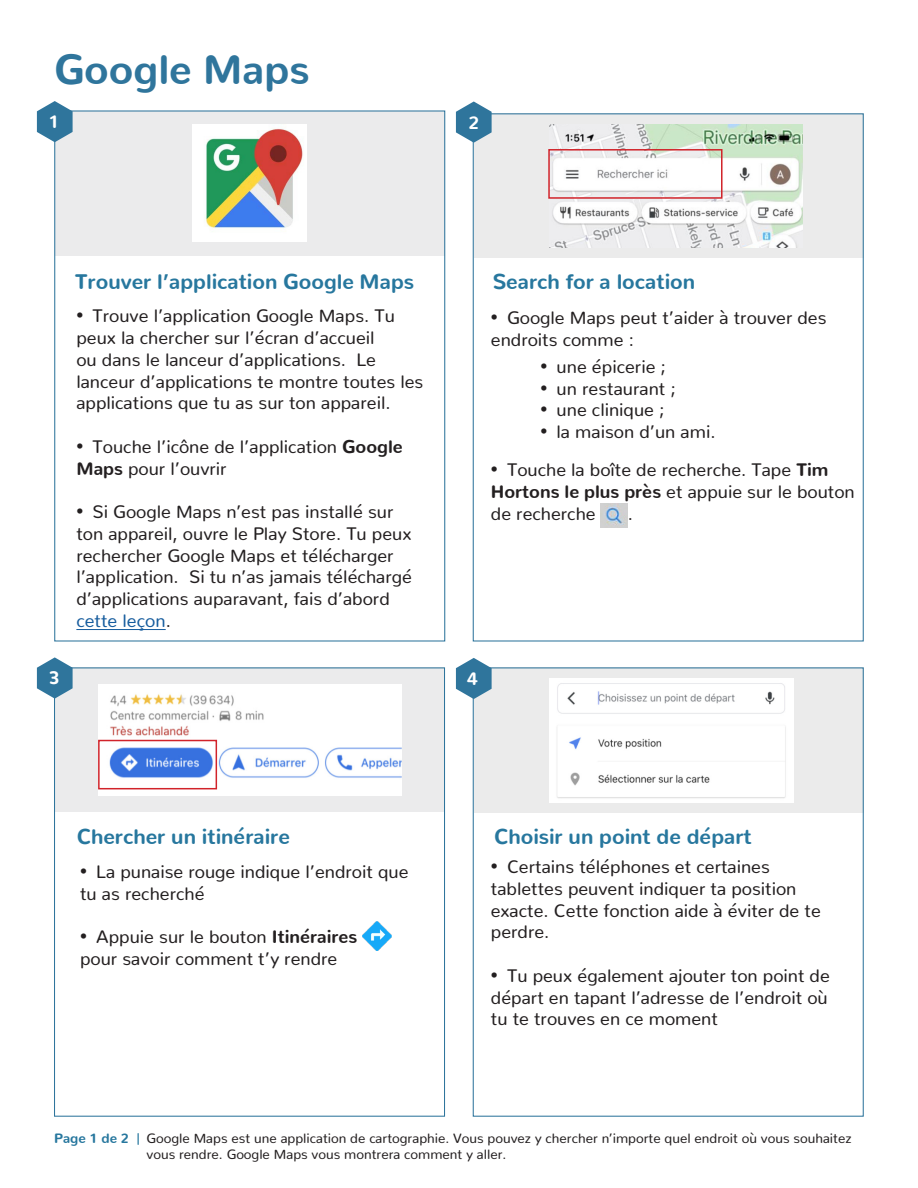
<style>
.page{position:relative;width:918px;height:1188px;background:#fff}
.page>*{position:absolute;margin:0;border:0;box-sizing:border-box;transform-origin:0 0}
.Title_-_Subheader{font:800 41.1px "Nunito";color:#2f759c}
.Body_Header_-_Final{font:800 21px "Nunito";color:#27779e}
.t1{font:18px/21.8px "Nunito";color:#231f20}
.Numbers_-__Final{font:800 18px "Nunito";color:#fff}
.t2{font:13.5px/16.2px "Nunito";color:#231f20}
.Page_Numbers_-_Final{font:800 13.5px "Nunito";color:#27779e}
.s1{font-family:"Myriad Pro";font-stretch:condensed;font-size:27px}
.s2{font-weight:800}
.s3{color:#175d9e}
</style>
<div class="page">
<div style="left:474px;top:113px;width:390px;height:145px;background:#ebebeb"></div>
<img style="left:601px;top:503px;width:27px;height:24px">
<div style="left:55px;top:111px;width:390px;height:145px;background:#ebebec"></div>
<hr style="left:76px;top:629px;width:90px;height:1px;background:#175d9e">
<svg style="left:37px;top:101px;width:36px;height:41px"></svg>
<svg style="left:456px;top:101px;width:36px;height:42px"></svg>
<div style="left:474px;top:667px;width:390px;height:145px;background:#ebebeb"></div>
<div style="left:55px;top:667px;width:390px;height:145px;background:#ebebec"></div>
<svg style="left:37px;top:657px;width:36px;height:42px"></svg>
<svg style="left:456px;top:658px;width:36px;height:41px"></svg>
<img style="left:362px;top:922px;width:29px;height:29px">
<img style="left:192px;top:124px;width:114px;height:117px">
<img style="left:550px;top:124px;width:252px;height:123px">
<div style="left:548px;top:149px;width:175px;height:50px;border:2px solid #d1232a"></div>
<img style="left:98px;top:684px;width:303px;height:111px">
<div style="left:98px;top:740px;width:119px;height:49px;border:2px solid #d1232a"></div>
<img style="left:550px;top:678px;width:244px;height:124px">
<p class="Title_-_Subheader" style="left:54px;top:31px;width:257px">Google Maps</p>
<p class="Numbers_-__Final" style="left:48px;top:105px;width:13px">1</p>
<p class="Numbers_-__Final" style="left:468px;top:106px;width:13px">2</p>
<p class="Body_Header_-_Final" style="left:75px;top:262px;width:340px">Trouver l’application Google Maps</p>
<p class="t1" style="left:76px;top:303px;width:349px"><span class="s1">•</span> Trouve l’application Google Maps. Tu peux la chercher sur l’écran d’accueil<br>ou dans le lanceur d’applications. Le lanceur d’applications te montre toutes les applications que tu as sur ton appareil.</p>
<p class="t1" style="left:76px;top:434px;width:328px"><span class="s1">•</span> Touche l’icône de l’application <span class="s2">Google<br>Maps</span> pour l’ouvrir</p>
<p class="t1" style="left:76px;top:499px;width:337px"><span class="s1">•</span> Si Google Maps n’est pas installé sur ton appareil, ouvre le Play Store. Tu peux rechercher Google Maps et télécharger l’application. Si tu n’as jamais téléchargé d’applications auparavant, fais d’abord <span class="s3">cette leçon</span>.</p>
<p class="Body_Header_-_Final" style="left:493px;top:262px;width:204px">Search for a location</p>
<p class="t1" style="left:491px;top:305px;width:337px"><span class="s1">•</span> Google Maps peut t’aider à trouver des endroits comme :</p>
<p class="t1" style="left:540px;top:354px;width:127px"><span class="s1">•</span> une épicerie ;</p>
<p class="t1" style="left:540px;top:375px;width:137px"><span class="s1">•</span> un restaurant ;</p>
<p class="t1" style="left:540px;top:397px;width:126px"><span class="s1">•</span> une clinique ;</p>
<p class="t1" style="left:540px;top:419px;width:177px"><span class="s1">•</span> la maison d’un ami.</p>
<p class="t1" style="left:491px;top:457px;width:365px"><span class="s1">•</span> Touche la boîte de recherche. Tape <span class="s2">Tim<br>Hortons le plus près</span> et appuie sur le bouton de recherche</p>
<p class="t1" style="left:628px;top:500px;width:7px">.</p>
<p class="Numbers_-__Final" style="left:48px;top:662px;width:13px">3</p>
<p class="Numbers_-__Final" style="left:467px;top:662px;width:13px">4</p>
<p class="Body_Header_-_Final" style="left:77px;top:817px;width:214px">Chercher un itinéraire</p>
<p class="t1" style="left:80px;top:859px;width:330px"><span class="s1">•</span> La punaise rouge indique l’endroit que tu as recherché</p>
<p class="t1" style="left:80px;top:924px;width:279px"><span class="s1">•</span> Appuie sur le bouton <span class="s2">Itinéraires </span>pour savoir comment t’y rendre</p>
<p class="Body_Header_-_Final" style="left:494px;top:817px;width:259px">Choisir un point de départ</p>
<p class="t1" style="left:491px;top:854px;width:332px"><span class="s1">•</span> Certains téléphones et certaines tablettes peuvent indiquer ta position exacte. Cette fonction aide à éviter de te perdre.</p>
<p class="t1" style="left:491px;top:963px;width:341px;text-align:justify"><span class="s1">•</span> Tu peux également ajouter ton point de départ en tapant l’adresse de l’endroit où tu te trouves en ce moment</p>
<p class="t2" style="left:147px;top:1129px;width:707px">Google Maps est une application de cartographie. Vous pouvez y chercher n’importe quel endroit où vous souhaitez vous rendre. Google Maps vous montrera comment y aller.</p>
<p class="Page_Numbers_-_Final" style="left:54px;top:1126px;width:87px">Page 1 de 2 |</p>
</div>
